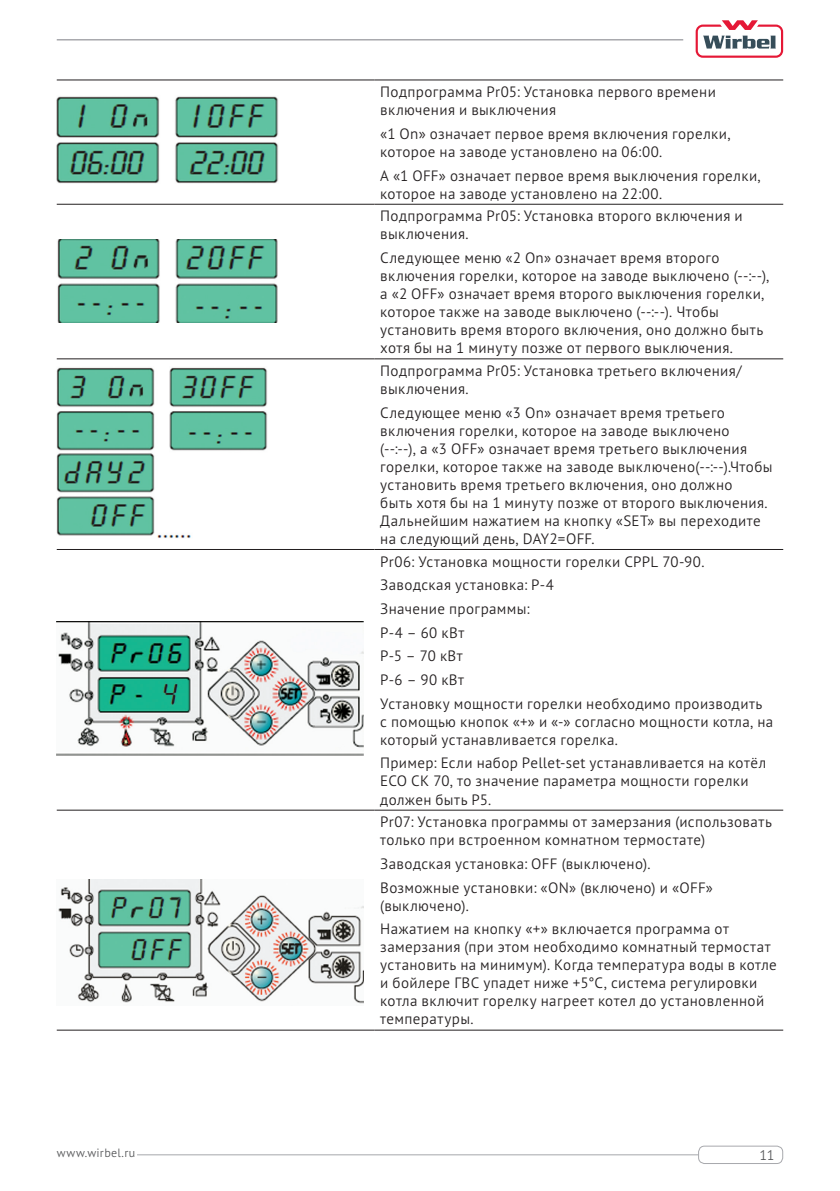
<style>
.page{position:relative;width:840px;height:1191px;background:#fff}
.page>*{position:absolute;margin:0;border:0;box-sizing:border-box;transform-origin:0 0}
.t1{font:300 15px/18px "PT Sans Pro";letter-spacing:.025em;color:#231f20}
.t2{font:300 14px "PT Sans Pro";color:#57585a}
.t3{font:300 12px "PT Sans Pro";letter-spacing:.03em;color:#57585a}
</style>
<div class="page">
<svg style="left:695px;top:20px;width:87px;height:38px"></svg>
<hr style="left:137px;top:1154px;width:561px;height:1px;background:#a8a9ad">
<hr style="left:57px;top:39px;width:625px;height:2px;background:#a8a9ad">
<div style="left:697px;top:1145px;width:85px;height:19px;border:1px solid #a8a9ad;border-radius:6px"></div>
<hr style="left:57px;top:79px;width:317px;height:1px;background:#231f20">
<hr style="left:374px;top:79px;width:408px;height:1px;background:#231f20">
<hr style="left:57px;top:204px;width:317px;height:1px;background:#231f20">
<hr style="left:374px;top:204px;width:408px;height:1px;background:#231f20">
<hr style="left:57px;top:358px;width:317px;height:1px;background:#231f20">
<hr style="left:374px;top:358px;width:408px;height:1px;background:#231f20">
<hr style="left:57px;top:549px;width:317px;height:1px;background:#231f20">
<hr style="left:374px;top:549px;width:408px;height:1px;background:#231f20">
<hr style="left:57px;top:809px;width:317px;height:1px;background:#231f20">
<hr style="left:374px;top:809px;width:408px;height:1px;background:#231f20">
<hr style="left:57px;top:1029px;width:317px;height:1px;background:#231f20">
<hr style="left:374px;top:1029px;width:408px;height:1px;background:#231f20">
<img style="left:57px;top:96px;width:221px;height:88px">
<img style="left:57px;top:239px;width:220px;height:83px">
<img style="left:57px;top:367px;width:210px;height:171px">
<img style="left:57px;top:621px;width:306px;height:134px">
<img style="left:58px;top:879px;width:305px;height:125px">
<p class="t1" style="left:380px;top:82px;width:337px">Подпрограмма Pr05: Установка первого времени включения и выключения</p>
<p class="t1" style="left:380px;top:124px;width:351px">«1 On» означает первое время включения горелки, которое на заводе установлено на 06:00.</p>
<p class="t1" style="left:380px;top:166px;width:382px">А «1 OFF» означает первое время выключения горелки, которое на заводе установлено на 22:00.</p>
<p class="t1" style="left:380px;top:207px;width:363px">Подпрограмма Pr05: Установка второго включения и выключения.</p>
<p class="t1" style="left:380px;top:248px;width:390px">Следующее меню «2 On» означает время второго включения горелки, которое на заводе выключено (--:--), а «2 OFF» означает время второго выключения горелки, которое также на заводе выключено (--:--). Чтобы установить время второго включения, оно должно быть хотя бы на 1 минуту позже от первого выключения.</p>
<p class="t1" style="left:380px;top:361px;width:362px">Подпрограмма Pr05: Установка третьего включения/ выключения.</p>
<p class="t1" style="left:380px;top:403px;width:393px">Следующее меню «3 On» означает время третьего включения горелки, которое на заводе выключено<br>(--:--), а «3 OFF» означает время третьего выключения горелки, которое также на заводе выключено(--:--).Чтобы установить время третьего включения, оно должно<br>быть хотя бы на 1 минуту позже от второго выключения.<br>Дальнейшим нажатием на кнопку «SET» вы переходите на следующий день, DAY2=OFF.</p>
<p class="t1" style="left:380px;top:549px;width:383px;line-height:23.6px">Pr06: Установка мощности горелки CPPL 70-90.<br>Заводская установка: Р-4<br>Значение программы:<br>Р-4 – 60 кВт<br>Р-5 – 70 кВт<br>Р-6 – 90 кВт<br>Установку мощности горелки необходимо производить</p>
<p class="t1" style="left:380px;top:712px;width:394px">с помощью кнопок «+» и «-» согласно мощности котла, на который устанавливается горелка.</p>
<p class="t1" style="left:380px;top:753px;width:387px">Пример: Если набор Pellet-set устанавливается на котёл<br>ЕСО СК 70, то значение параметра мощности горелки должен быть Р5.</p>
<p class="t1" style="left:380px;top:812px;width:393px">Pr07: Установка программы от замерзания (использовать только при встроенном комнатном термостате)</p>
<p class="t1" style="left:380px;top:851px;width:334px;line-height:23.6px">Заводская установка: OFF (выключено).<br>Возможные установки: «ON» (включено) и «OFF»</p>
<p class="t1" style="left:380px;top:893px;width:350px;line-height:23.6px">(выключено).<br>Нажатием на кнопку «+» включается программа от</p>
<p class="t1" style="left:380px;top:937px;width:398px">замерзания (при этом необходимо комнатный термостат установить на минимум). Когда температура воды в котле и бойлере ГВС упадет ниже +5°С, система регулировки котла включит горелку нагреет котел до установленной температуры.</p>
<p class="t3" style="left:57px;top:1145px;width:80px">www.wirbel.ru</p>
<p class="t2" style="left:759px;top:1145px;width:16px">11</p>
</div>
